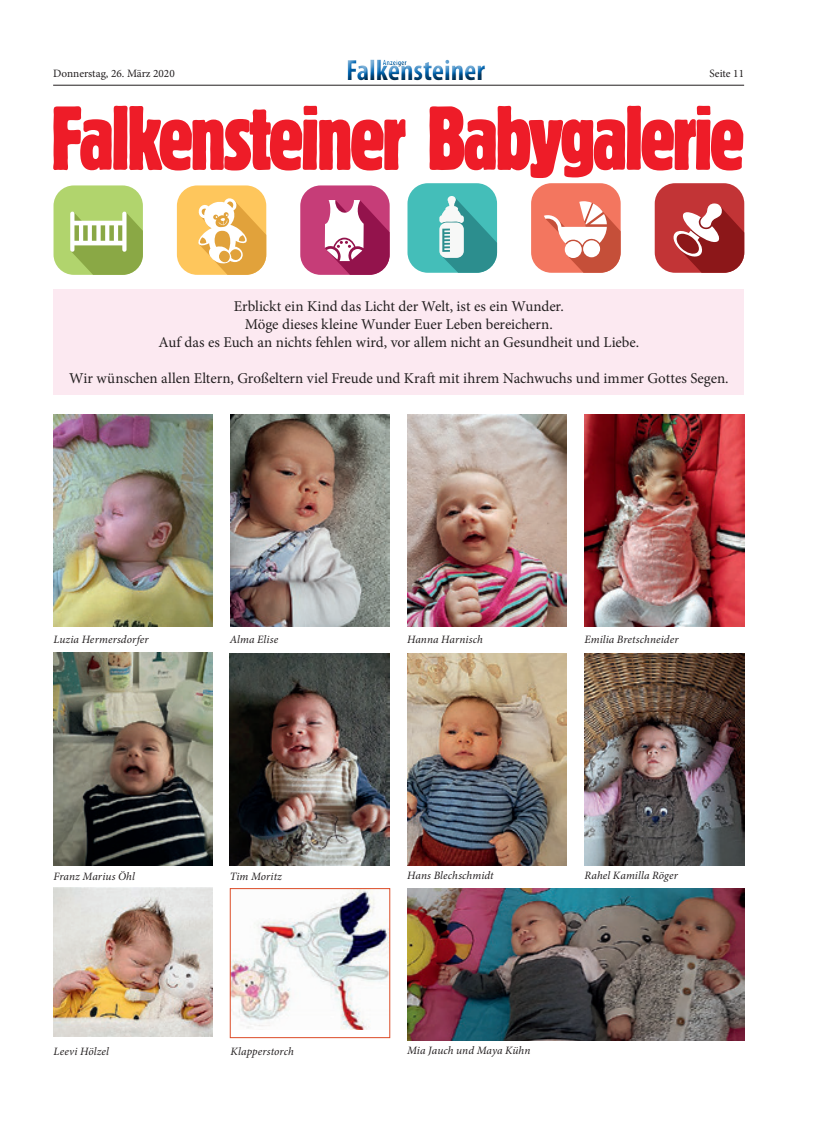
<style>
.page{position:relative;width:815px;height:1134px;background:#fff}
.page>*{position:absolute;margin:0;border:0;box-sizing:border-box;transform-origin:0 0}
.t1{font:94px "Block D Regu Extr Cond";letter-spacing:-.035em;color:#ee1c28}
.t2{font:700 condensed 29.38px "Myriad Pro";color:#0166b3}
.t3{font:15px/18px "Minion Pro";letter-spacing:-.005em;color:#231f20;text-align:center}
.t4{font:italic 11.25px "Minion Pro";letter-spacing:.01em;color:#231f20}
.t5{font:11.25px "Minion Pro";color:#231f20}
.t6{font:700 condensed 7.75px "Myriad Pro";color:#0166b3}
</style>
<div class="page">
<hr style="left:53px;top:85px;width:691px;height:1px;background:#231f20">
<div style="left:336px;top:50px;width:162px;height:39px;background:#fff"></div>
<div style="left:340px;top:54px;width:154px;height:35px;background:#231f20;opacity:.75"></div>
<div style="left:54px;top:289px;width:690px;height:106px;background:#fce9f1"></div>
<img style="left:230px;top:414px;width:160px;height:212px">
<img style="left:408px;top:414px;width:159px;height:212px">
<img style="left:408px;top:653px;width:159px;height:213px">
<img style="left:53px;top:888px;width:159px;height:148px">
<img style="left:53px;top:414px;width:159px;height:212px">
<img style="left:408px;top:888px;width:336px;height:153px">
<img style="left:585px;top:653px;width:159px;height:213px">
<img style="left:230px;top:653px;width:159px;height:213px">
<div style="left:54px;top:185px;width:89px;height:90px;background:#b1d46d;border-radius:20px"></div>
<svg style="left:70px;top:212px;width:73px;height:63px"></svg>
<div style="left:177px;top:185px;width:89px;height:90px;background:#fec65c;border-radius:20px"></div>
<svg style="left:197px;top:198px;width:69px;height:77px"></svg>
<div style="left:300px;top:185px;width:90px;height:90px;background:#c63d78;border-radius:20px"></div>
<svg style="left:325px;top:200px;width:65px;height:75px"></svg>
<div style="left:407px;top:183px;width:90px;height:90px;background:#44beb9;border-radius:20px"></div>
<svg style="left:439px;top:196px;width:58px;height:77px"></svg>
<div style="left:531px;top:183px;width:90px;height:90px;background:#f3765f;border-radius:20px"></div>
<svg style="left:544px;top:201px;width:77px;height:72px"></svg>
<div style="left:655px;top:183px;width:89px;height:90px;background:#c23436;border-radius:20px"></div>
<svg style="left:672px;top:203px;width:72px;height:70px"></svg>
<img style="left:585px;top:414px;width:159px;height:213px">
<img style="left:53px;top:653px;width:159px;height:213px">
<img style="left:232px;top:890px;width:156px;height:139px">
<div style="left:230px;top:888px;width:160px;height:150px;border:1px solid #dc4c27"></div>
<p class="t6" style="left:383px;top:57px;width:25px">Anzeiger</p>
<h2 class="t2" style="left:346px;top:52px;width:141px">Falkensteiner</h2>
<h1 class="t1" style="left:50px;top:91px;width:696px">Falkensteiner Babygalerie</h1>
<p class="t5" style="left:53px;top:66px;width:123px">Donnerstag, 26. März 2020</p>
<p class="t5" style="left:709px;top:66px;width:36px">Seite 11</p>
<p class="t3" style="left:158px;top:297px;width:482px">Erblickt ein Kind das Licht der Welt, ist es ein Wunder.<br>Möge dieses kleine Wunder Euer Leben bereichern.<br>Auf das es Euch an nichts fehlen wird, vor allem nicht an Gesundheit und Liebe.</p>
<p class="t3" style="left:69px;top:369px;width:661px">Wir wünschen allen Eltern, Großeltern viel Freude und Kraft mit ihrem Nachwuchs und immer Gottes Segen.</p>
<p class="t4" style="left:54px;top:632px;width:97px">Luzia Hermersdorfer</p>
<p class="t4" style="left:230px;top:632px;width:50px">Alma Elise</p>
<p class="t4" style="left:407px;top:631px;width:77px">Hanna Harnisch</p>
<p class="t4" style="left:584px;top:631px;width:96px">Emilia Bretschneider</p>
<p class="t4" style="left:54px;top:868px;width:83px">Franz Marius Öhl</p>
<p class="t4" style="left:54px;top:1043px;width:57px">Leevi Hölzel</p>
<p class="t4" style="left:230px;top:868px;width:54px">Tim Moritz</p>
<p class="t4" style="left:407px;top:868px;width:88px">Hans Blechschmidt</p>
<p class="t4" style="left:584px;top:868px;width:95px">Rahel Kamilla Röger</p>
<p class="t4" style="left:230px;top:1043px;width:65px">Klapperstorch</p>
<p class="t4" style="left:407px;top:1043px;width:125px">Mia Jauch und Maya Kühn</p>
</div>
